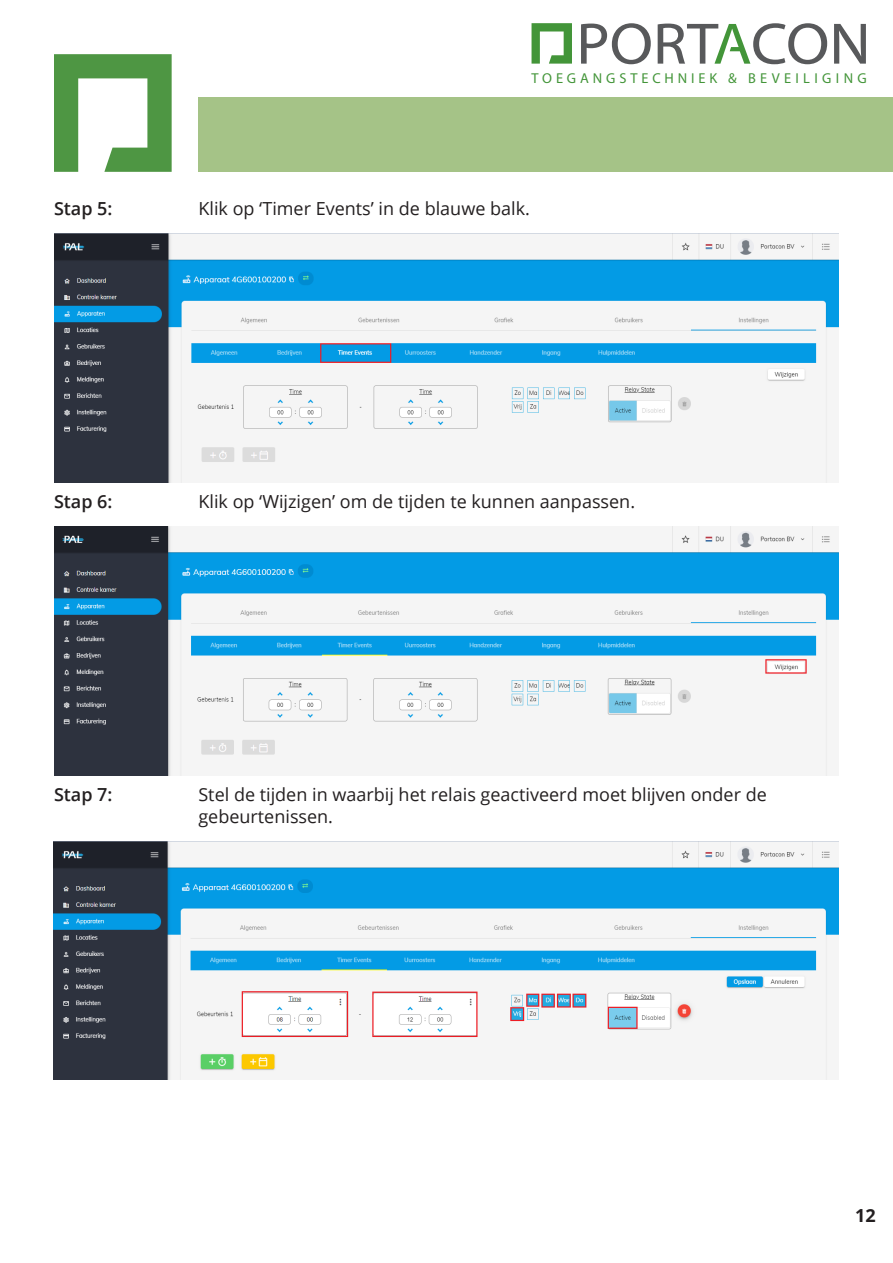
<style>
.page{position:relative;width:893px;height:1263px;background:#fff}
.page>*{position:absolute;margin:0;border:0;box-sizing:border-box;transform-origin:0 0}
.t1{font:18px/21.6px "Open Sans";color:#231f20}
.t2{font:600 18px "Open Sans";color:#231f20}
.t3{font:700 18px "Open Sans";color:#231f20}
.t4{font:14.4px "Myriad Pro";letter-spacing:.27em;color:#439539}
</style>
<div class="page">
<div style="left:198px;top:97px;width:695px;height:75px;background:#a5c387"></div>
<svg style="left:54px;top:54px;width:118px;height:118px"></svg>
<svg style="left:581px;top:23px;width:70px;height:41px"></svg>
<svg style="left:834px;top:24px;width:32px;height:40px"></svg>
<svg style="left:658px;top:23px;width:169px;height:41px"></svg>
<svg style="left:531px;top:23px;width:41px;height:41px"></svg>
<img style="left:54px;top:234px;width:785px;height:248px">
<img style="left:54px;top:527px;width:785px;height:248px">
<img style="left:54px;top:841px;width:785px;height:239px">
<p class="t4" style="left:532px;top:70px;width:337px">TOEGANGSTECHNIEK &amp; BEVEILIGING</p>
<p class="t2" style="left:54px;top:196px;width:60px">Stap 5:</p>
<p class="t1" style="left:198px;top:197px;width:333px">Klik op ‘Timer Events’ in de blauwe balk.</p>
<p class="t2" style="left:54px;top:489px;width:60px">Stap 6:</p>
<p class="t1" style="left:198px;top:490px;width:438px">Klik op ‘Wijzigen’ om de tijden te kunnen aanpassen.</p>
<p class="t2" style="left:54px;top:782px;width:60px">Stap 7:</p>
<p class="t1" style="left:198px;top:783px;width:570px">Stel de tijden in waarbij het relais geactiveerd moet blijven onder de gebeurtenissen.</p>
<p class="t3" style="left:855px;top:1203px;width:22px">12</p>
</div>
